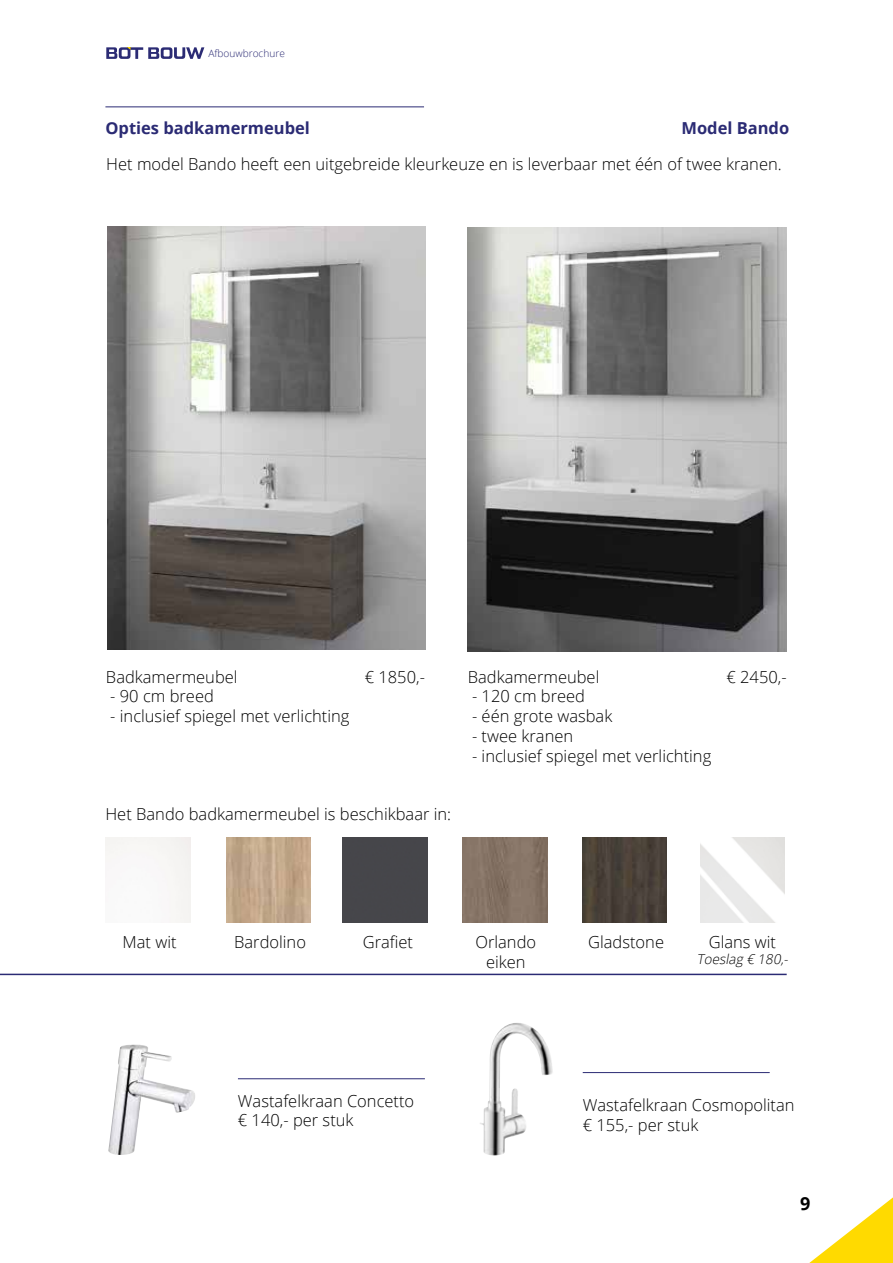
<style>
.page{position:relative;width:893px;height:1263px;background:#fff}
.page>*{position:absolute;margin:0;border:0;box-sizing:border-box;transform-origin:0 0}
.t1{font:700 18px "Open Sans";color:#000}
.t2{font:300 16.5px/19.8px "Open Sans";color:#000}
.t3{font:700 16.5px "Open Sans";color:#2b2b74}
.t4{font:italic 300 13.5px "Open Sans";color:#000}
.t5{font:300 10.2px "Open Sans";color:#2b2b74}
</style>
<div class="page">
<svg style="left:106px;top:47px;width:98px;height:12px"></svg>
<img style="left:107px;top:226px;width:318px;height:423px">
<img style="left:468px;top:227px;width:319px;height:425px">
<img style="left:582px;top:838px;width:85px;height:84px">
<img style="left:226px;top:838px;width:85px;height:84px">
<img style="left:700px;top:838px;width:85px;height:84px">
<div style="left:343px;top:838px;width:84px;height:84px;background:#46464a"></div>
<img style="left:463px;top:838px;width:84px;height:84px">
<hr style="left:0;top:974px;width:787px;height:1px;background:#2b2b74">
<img style="left:480px;top:1023px;width:73px;height:132px">
<hr style="left:583px;top:1072px;width:187px;height:1px;background:#2b2b74">
<img style="left:108px;top:1044px;width:87px;height:111px">
<hr style="left:238px;top:1078px;width:187px;height:1px;background:#2b2b74">
<hr style="left:105px;top:107px;width:319px;height:1px;background:#2b2b74">
<svg style="left:809px;top:1197px;width:84px;height:66px"></svg>
<p class="t5" style="left:208px;top:46px;width:78px">Afbouwbrochure</p>
<p class="t3" style="left:681px;top:116px;width:109px">Model Bando</p>
<p class="t2" style="left:106px;top:154px;width:677px">Het model Bando heeft een uitgebreide kleurkeuze en is leverbaar met één of twee kranen.</p>
<p class="t3" style="left:105px;top:117px;width:206px">Opties badkamermeubel</p>
<p class="t2" style="left:106px;top:666px;width:133px">Badkamermeubel</p>
<p class="t2" style="left:365px;top:666px;width:62px">€ 1850,-</p>
<p class="t2" style="left:110px;top:686px;width:105px">- 90 cm breed</p>
<p class="t2" style="left:110px;top:706px;width:241px">- inclusief spiegel met verlichting</p>
<p class="t2" style="left:105px;top:803px;width:347px">Het Bando badkamermeubel is beschikbaar in:</p>
<p class="t2" style="left:468px;top:666px;width:133px">Badkamermeubel</p>
<p class="t2" style="left:726px;top:666px;width:62px">€ 2450,-</p>
<p class="t2" style="left:472px;top:686px;width:115px">- 120 cm breed</p>
<p class="t2" style="left:472px;top:706px;width:142px">- één grote wasbak</p>
<p class="t2" style="left:472px;top:725px;width:103px">- twee kranen</p>
<p class="t2" style="left:472px;top:745px;width:241px">- inclusief spiegel met verlichting</p>
<p class="t2" style="left:363px;top:932px;width:52px">Grafiet</p>
<p class="t2" style="left:475px;top:932px;width:62px;text-align:center">Orlando eiken</p>
<p class="t2" style="left:123px;top:932px;width:55px">Mat wit</p>
<p class="t2" style="left:234px;top:932px;width:73px">Bardolino</p>
<p class="t2" style="left:588px;top:932px;width:77px">Gladstone</p>
<p class="t2" style="left:709px;top:932px;width:69px">Glans wit</p>
<p class="t4" style="left:697px;top:950px;width:96px">Toeslag € 180,-</p>
<p class="t2" style="left:238px;top:1090px;width:178px">Wastafelkraan Concetto € 140,- per stuk</p>
<p class="t2" style="left:583px;top:1095px;width:213px">Wastafelkraan Cosmopolitan € 155,- per stuk</p>
<p class="t1" style="left:800px;top:1191px;width:12px">9</p>
</div>
